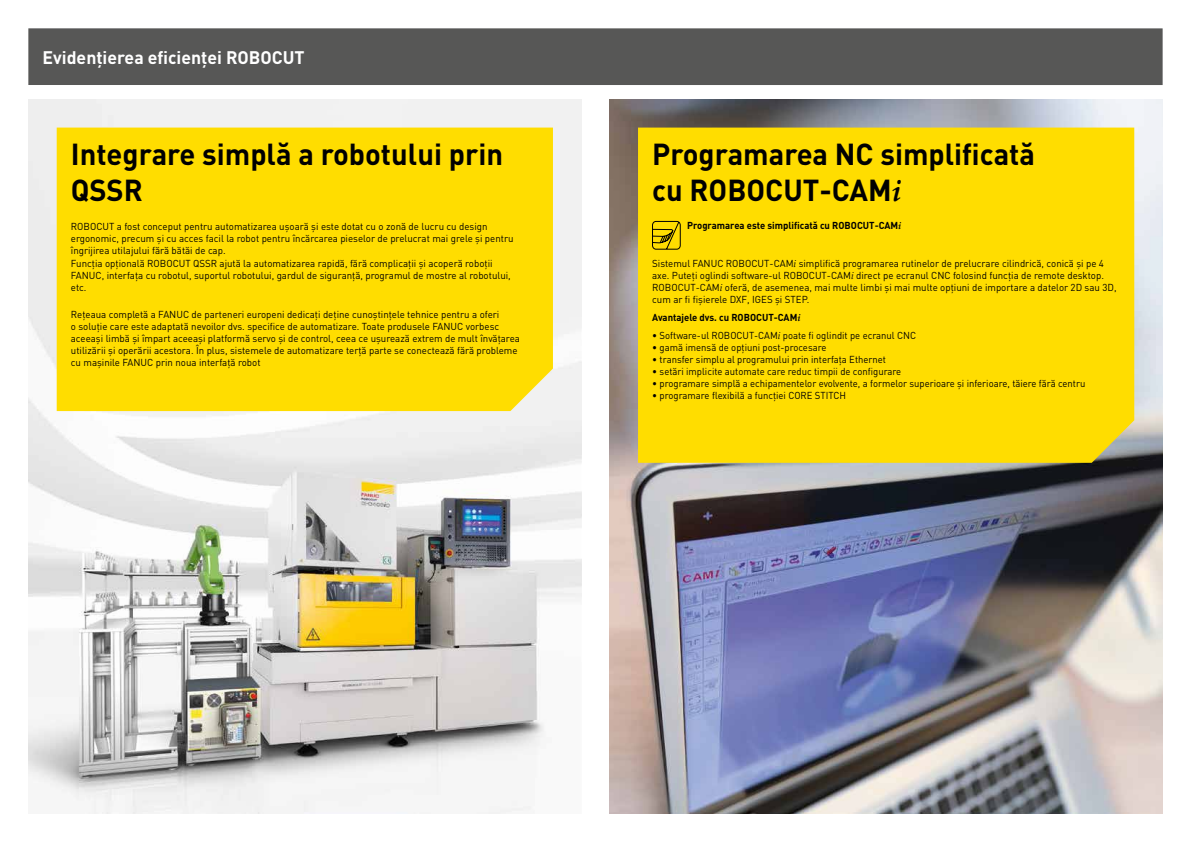
<style>
.page{position:relative;width:1191px;height:842px;background:#fff}
.page>*{position:absolute;margin:0;border:0;box-sizing:border-box;transform-origin:0 0}
.t1{font:700 30px/36px "DIN Pro";color:#000}
.t2{font:700 18px "DIN Pro";color:#fff}
.t3{font:10px/12px "DIN Pro";color:#000}
.t4{font:10px "DIN Pro";color:#000;scale:.95 1}
.t5{font:700 10px "DIN Pro";color:#000;scale:.95 1}
.s1{font-family:"Palatino Linotype";font-style:italic}
</style>
<div class="page">
<img style="left:28px;top:99px;width:553px;height:715px">
<img style="left:609px;top:99px;width:553px;height:715px">
<div style="left:638px;top:128px;width:496px;height:335px;background:#fd0"></div>
<div style="left:57px;top:128px;width:496px;height:283px;background:#fd0"></div>
<svg style="left:652px;top:221px;width:29px;height:29px"></svg>
<div style="left:28px;top:28px;width:1134px;height:57px;background:#575756"></div>
<h2 class="t2" style="left:43px;top:45px;width:166px">ROBOCUT E se of us</h2>
<h2 class="t2" style="left:43px;top:45px;width:264px">Evidențierea eficienței ROBOCUT</h2>
<h2 class="t2" style="left:135px;top:45px;width:153px">fficiency h ghlights</h2>
<h1 class="t1" style="left:71px;top:135px;width:433px">Integrare simplă a robotului prin<br>QSSR</h1>
<p class="t3" style="left:71px;top:220px;width:444px">ROBOCUT a fost conceput pentru automatizarea ușoară și este dotat cu o zonă de lucru cu design ergonomic, precum și cu acces facil la robot pentru încărcarea pieselor de prelucrat mai grele și pentru îngrijirea utilajului fără bătăi de cap.</p>
<p class="t3" style="left:71px;top:257px;width:441px">Funcția opțională ROBOCUT QSSR ajută la automatizarea rapidă, fără complicații și acoperă roboții<br>FANUC, interfața cu robotul, suportul robotului, gardul de siguranță, programul de mostre al robotului, etc.</p>
<p class="t3" style="left:71px;top:308px;width:450px">Rețeaua completă a FANUC de parteneri europeni dedicați deține cunoștințele tehnice pentru a oferi<br>o soluție care este adaptată nevoilor dvs. specifice de automatizare. Toate produsele FANUC vorbesc aceeași limbă și împart aceeași platformă servo și de control, ceea ce ușurează extrem de mult învățarea utilizării și operării acestora. În plus, sistemele de automatizare terță parte se conectează fără probleme cu mașinile FANUC prin noua interfață robot</p>
<h1 class="t1" style="left:652px;top:135px;width:384px">Programarea NC simplificată cu ROBOCUT-CAM<span class="s1">i</span></h1>
<p class="t5" style="left:687px;top:219px;width:227px">Programarea este simplificată cu ROBOCUT-CAM<span class="s1">i</span></p>
<p class="t3" style="left:652px;top:257px;width:466px">Sistemul FANUC ROBOCUT-CAM<span class="s1">i</span> simplifică programarea rutinelor de prelucrare cilindrică, conică și pe 4 axe. Puteți oglindi software-ul ROBOCUT-CAM<span class="s1">i</span> direct pe ecranul CNC folosind funcția de remote desktop.<br>ROBOCUT-CAM<span class="s1">i</span> oferă, de asemenea, mai multe limbi și mai multe opțiuni de importare a datelor 2D sau 3D, cum ar fi fișierele DXF, IGES și STEP.</p>
<p class="t5" style="left:652px;top:310px;width:158px">Avantajele dvs. cu ROBOCUT-CAM<span class="s1">i</span></p>
<p class="t4" style="left:652px;top:328px;width:279px">• Software-ul ROBOCUT-CAM<span class="s1">i</span> poate fi oglindit pe ecranul CNC</p>
<p class="t4" style="left:652px;top:340px;width:185px">• gamă imensă de opțiuni post-procesare</p>
<p class="t4" style="left:652px;top:352px;width:248px">• transfer simplu al programului prin interfața Ethernet</p>
<p class="t4" style="left:652px;top:364px;width:264px">• setări implicite automate care reduc timpii de configurare</p>
<p class="t4" style="left:652px;top:376px;width:457px">• programare simplă a echipamentelor evolvente, a formelor superioare și inferioare, tăiere fără centru</p>
<p class="t4" style="left:652px;top:388px;width:206px">• programare flexibilă a funcției CORE STITCH</p>
</div>
